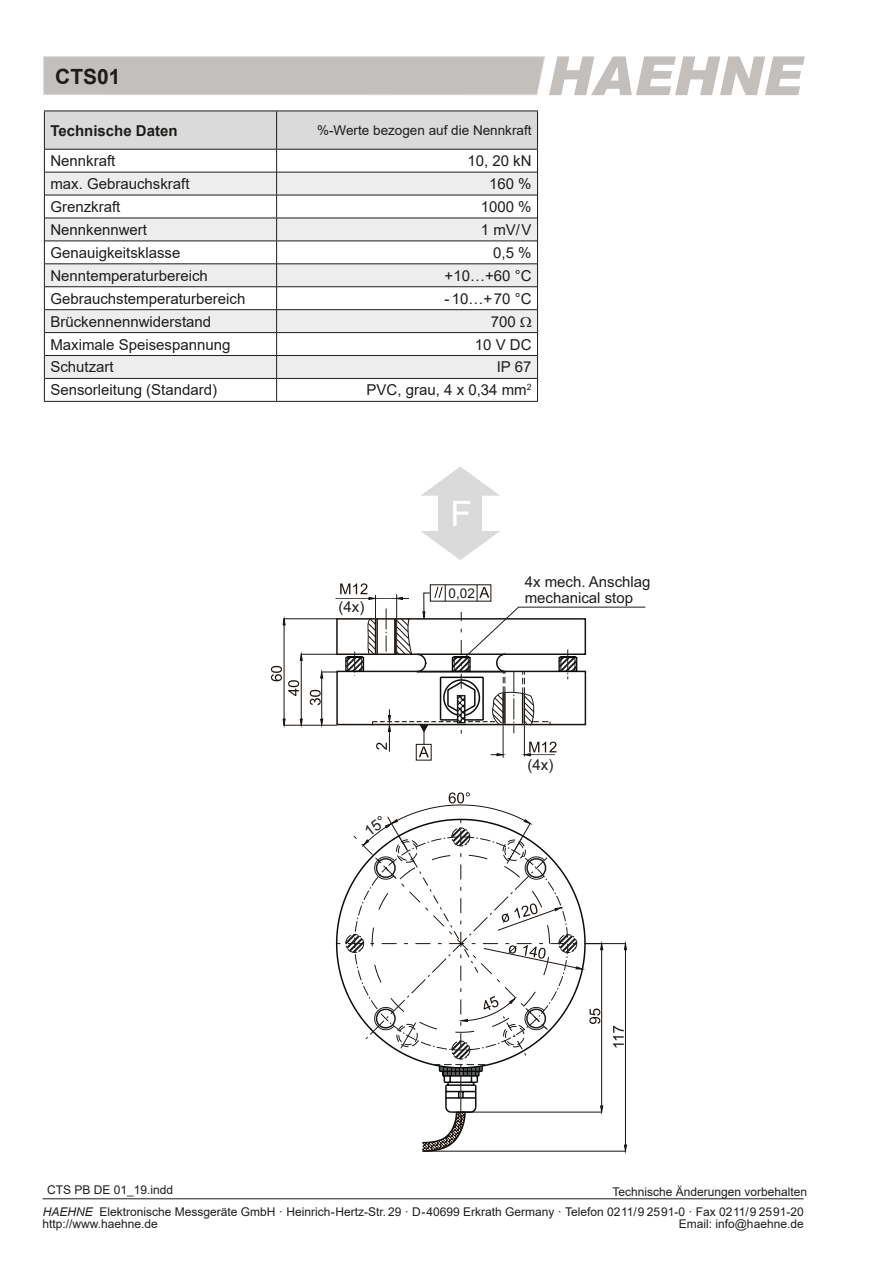
<style>
.page{position:relative;width:893px;height:1263px;background:#fff}
.page>*{position:absolute;margin:0;border:0;box-sizing:border-box;transform-origin:0 0}
.t1{font:35.1px "Arial";color:#fff}
.t2{font:700 21px "Arial";color:#1d1d1b}
.t3{font:15px/16.8px "Arial";color:#1d1d1b}
.t4{font:700 15px "Arial";color:#1d1d1b}
.t5{font:13.5px "Arial";color:#1d1d1b}
.t6{font:12px/11.7px "Arial";color:#1d1d1b}
.s1{font-style:italic}
</style>
<div class="page">
<svg style="left:43px;top:56px;width:762px;height:39px;background:#cbc9c7"></svg>
<hr style="left:43px;top:1198px;width:761px;height:1px;background:#1d1d1b">
<hr style="left:44px;top:401px;width:233px;height:1px;background:#1d1d1b">
<hr style="left:277px;top:401px;width:261px;height:1px;background:#1d1d1b">
<svg style="left:271px;top:666px;width:11px;height:15px"></svg>
<svg style="left:288px;top:680px;width:11px;height:16px"></svg>
<hr style="left:284px;top:725px;width:53px;height:1px;background:#1b130e">
<hr style="left:284px;top:618px;width:53px;height:1px;background:#1b130e">
<hr style="left:284px;top:625px;width:1px;height:94px;background:#1b130e">
<svg style="left:283px;top:719px;width:2px;height:8px"></svg>
<svg style="left:283px;top:617px;width:2px;height:8px"></svg>
<hr style="left:301px;top:654px;width:36px;height:1px;background:#1b130e">
<hr style="left:301px;top:660px;width:1px;height:59px;background:#1b130e">
<svg style="left:300px;top:719px;width:3px;height:8px"></svg>
<svg style="left:300px;top:652px;width:3px;height:9px"></svg>
<div style="left:438px;top:495px;width:44px;height:36px;background:#dadada"></div>
<svg style="left:421px;top:466px;width:79px;height:30px"></svg>
<svg style="left:421px;top:531px;width:79px;height:29px"></svg>
<svg style="left:44px;top:111px;width:494px;height:290px"></svg>
<svg style="left:310px;top:583px;width:336px;height:570px"></svg>
<h2 class="t2" style="left:55px;top:62px;width:67px">CTS01</h2>
<p class="t4" style="left:50px;top:120px;width:129px">Technische Daten</p>
<p class="t5" style="left:317px;top:121px;width:216px">%-Werte bezogen auf die Nennkraft</p>
<p class="t3" style="left:50px;top:152px;width:67px">Nennkraft</p>
<p class="t3" style="left:467px;top:152px;width:66px">10, 20 kN</p>
<p class="t3" style="left:50px;top:175px;width:141px">max. Gebrauchskraft</p>
<p class="t3" style="left:489px;top:175px;width:44px">160 %</p>
<p class="t3" style="left:50px;top:198px;width:72px">Grenzkraft</p>
<p class="t3" style="left:481px;top:198px;width:52px">1000 %</p>
<p class="t3" style="left:50px;top:221px;width:98px">Nennkennwert</p>
<p class="t3" style="left:481px;top:221px;width:52px">1 mV/V</p>
<p class="t3" style="left:50px;top:244px;width:132px">Genauigkeitsklasse</p>
<p class="t3" style="left:493px;top:244px;width:40px">0,5 %</p>
<p class="t3" style="left:50px;top:267px;width:159px">Nenntemperaturbereich</p>
<p class="t3" style="left:445px;top:267px;width:88px">+10…+60 °C</p>
<p class="t3" style="left:50px;top:290px;width:197px">Gebrauchstemperaturbereich</p>
<p class="t3" style="left:444px;top:290px;width:89px">- 10…+70 °C</p>
<p class="t3" style="left:50px;top:313px;width:162px">Brückennennwiderstand</p>
<p class="t3" style="left:491px;top:313px;width:27px">700</p>
<p class="t3" style="left:50px;top:336px;width:182px">Maximale Speisespannung</p>
<p class="t3" style="left:475px;top:336px;width:58px">10 V DC</p>
<p class="t3" style="left:50px;top:359px;width:65px">Schutzart</p>
<p class="t3" style="left:497px;top:359px;width:36px">IP 67</p>
<p class="t3" style="left:50px;top:382px;width:168px">Sensorleitung (Standard)</p>
<p class="t3" style="left:367px;top:382px;width:166px">PVC, grau, 4 x 0,34 mm<sup>2</sup></p>
<p class="t3" style="left:339px;top:600px;width:27px">(4x)</p>
<h1 class="t1" style="left:450px;top:491px;width:23px">F</h1>
<p class="t5" style="left:449px;top:588px;width:28px">0,02</p>
<p class="t3" style="left:525px;top:574px;width:127px">4x mech. Anschlag mechanical stop</p>
<p class="t3" style="left:528px;top:758px;width:27px">(4x)</p>
<p class="t6" style="left:47px;top:1184px;width:128px">CTS PB DE 01_19.indd</p>
<p class="t6" style="left:612px;top:1186px;width:196px">Technische Änderungen vorbehalten</p>
<p class="t6" style="left:43px;top:1206px;width:763px"><span class="s1">HAEHNE</span> Elektronische Messgeräte GmbH · Heinrich-Hertz-Str. 29 · D-40699 Erkrath Germany · Telefon 0211/9 25 91-0 · Fax 0211/9 25 91-20 http://www.haehne.de</p>
<p class="t6" style="left:679px;top:1217px;width:126px">Email: info@haehne.de</p>
</div>
